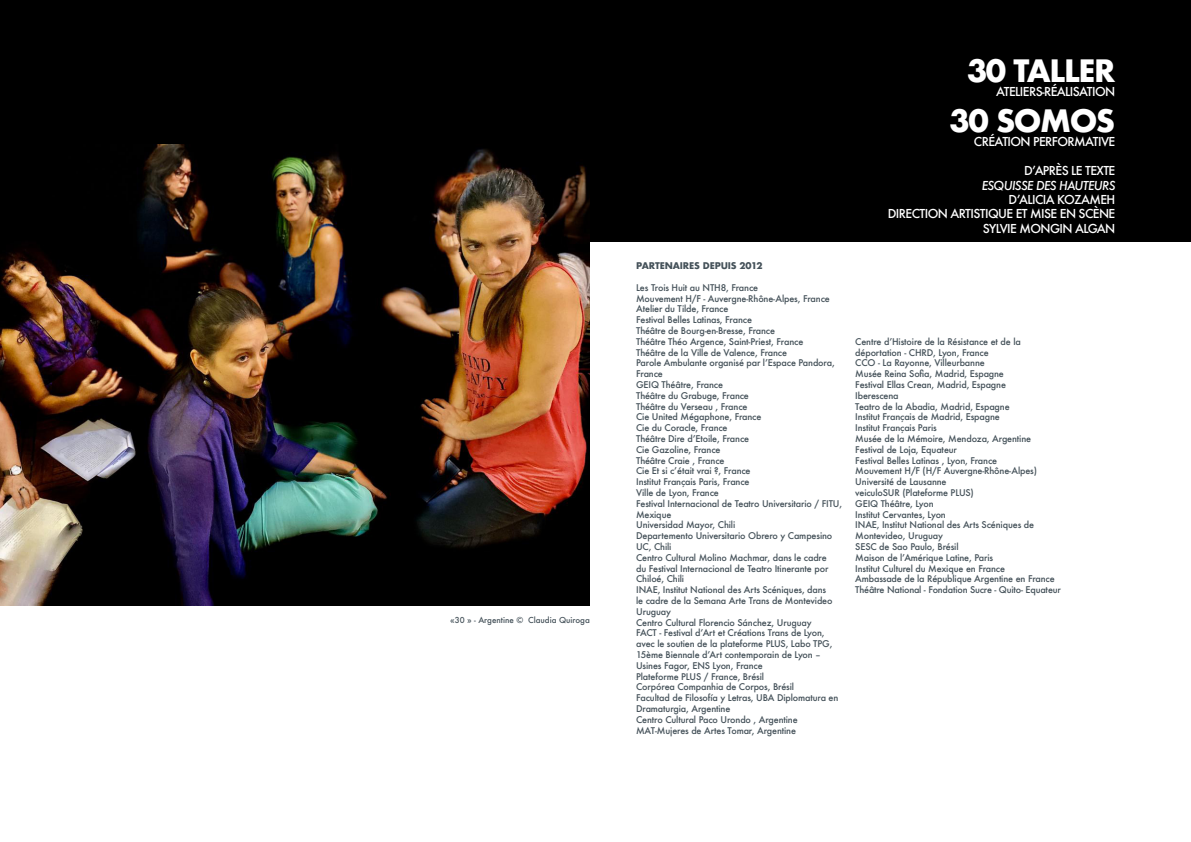
<style>
.page{position:relative;width:1191px;height:842px;background:#fff}
.page>*{position:absolute;margin:0;border:0;box-sizing:border-box;transform-origin:0 0}
.t1{font:700 30px "Futura";letter-spacing:-.05em;color:#fff}
.t2{font:500 12px "Futura";letter-spacing:-.05em;color:#fff}
.t3{font:italic 500 12px "Futura";letter-spacing:-.05em;color:#fff}
.t4{font:500 9px/10.8px "Futura";letter-spacing:-.015em;color:#445159}
.t5{font:700 9px "Futura";letter-spacing:-.015em;color:#445159}
.t6{font:500 8px "Futura";color:#445159}
</style>
<div class="page">
<div style="left:0;top:0;width:1191px;height:157px;background:#000"></div>
<div style="left:590px;top:0;width:601px;height:242px;background:#000"></div>
<img style="left:0;top:145px;width:590px;height:460px">
<p class="t6" style="left:450px;top:614px;width:141px">«30 » - Argentine © Claudia Quiroga</p>
<p class="t5" style="left:636px;top:259px;width:128px">PARTENAIRES DEPUIS 2012</p>
<p class="t4" style="left:636px;top:282px;width:123px">Les Trois Huit au NTH8, France</p>
<p class="t4" style="left:636px;top:293px;width:195px">Mouvement H/F - Auvergne-Rhône-Alpes, France</p>
<p class="t4" style="left:636px;top:304px;width:94px">Atelier du Tilde, France</p>
<p class="t4" style="left:636px;top:314px;width:117px">Festival Belles Latinas, France</p>
<p class="t4" style="left:636px;top:325px;width:140px">Théâtre de Bourg-en-Bresse, France</p>
<p class="t4" style="left:636px;top:336px;width:169px">Théâtre Théo Argence, Saint-Priest, France</p>
<p class="t4" style="left:636px;top:347px;width:152px">Théâtre de la Ville de Valence, France</p>
<p class="t4" style="left:636px;top:358px;width:200px">Parole Ambulante organisé par l’Espace Pandora,<br>France</p>
<p class="t4" style="left:636px;top:379px;width:88px">GEIQ Théâtre, France</p>
<p class="t4" style="left:636px;top:390px;width:114px">Théâtre du Grabuge, France</p>
<p class="t4" style="left:636px;top:401px;width:113px">Théâtre du Verseau , France</p>
<p class="t4" style="left:636px;top:412px;width:127px">Cie United Mégaphone, France</p>
<p class="t4" style="left:636px;top:422px;width:93px">Cie du Coracle, France</p>
<p class="t4" style="left:636px;top:433px;width:114px">Théâtre Dire d’Etoile, France</p>
<p class="t4" style="left:636px;top:444px;width:86px">Cie Gazoline, France</p>
<p class="t4" style="left:636px;top:455px;width:90px">Théâtre Craie , France</p>
<p class="t4" style="left:636px;top:466px;width:116px">Cie Et si c’était vrai ?, France</p>
<p class="t4" style="left:636px;top:476px;width:115px">Institut Français Paris, France</p>
<p class="t4" style="left:636px;top:487px;width:84px">Ville de Lyon, France</p>
<p class="t4" style="left:636px;top:498px;width:207px">Festival Internacional de Teatro Universitario / FITU,<br>Mexique</p>
<p class="t4" style="left:636px;top:520px;width:101px">Universidad Mayor, Chili</p>
<p class="t4" style="left:636px;top:530px;width:198px">Departemento Universitario Obrero y Campesino<br>UC, Chili</p>
<p class="t4" style="left:636px;top:552px;width:194px">Centro Cultural Molino Machmar, dans le cadre du Festival Internacional de Teatro Itinerante por<br>Chiloé, Chili</p>
<p class="t4" style="left:636px;top:584px;width:198px">INAE, Institut National des Arts Scéniques, dans le cadre de la Semana Arte Trans de Montevideo<br>Uruguay</p>
<p class="t4" style="left:636px;top:617px;width:177px">Centro Cultural Florencio Sánchez, Uruguay</p>
<p class="t4" style="left:636px;top:628px;width:198px">FACT - Festival d’Art et Créations Trans de Lyon, avec le soutien de la plateforme PLUS, Labo TPG, 15ème Biennale d’Art contemporain de Lyon – Usines Fagor, ENS Lyon, France</p>
<p class="t4" style="left:636px;top:671px;width:129px">Plateforme PLUS / France, Brésil</p>
<p class="t4" style="left:636px;top:682px;width:159px">Corpórea Companhia de Corpos, Brésil</p>
<p class="t4" style="left:636px;top:692px;width:204px">Facultad de Filosofía y Letras, UBA Diplomatura en<br>Dramaturgia, Argentine</p>
<p class="t4" style="left:636px;top:714px;width:163px">Centro Cultural Paco Urondo , Argentine</p>
<p class="t4" style="left:636px;top:725px;width:161px">MAT-Mujeres de Artes Tomar, Argentine</p>
<p class="t1" style="left:967px;top:49px;width:150px">30 TALLER</p>
<p class="t2" style="left:996px;top:83px;width:121px">ATELIERS-RÉALISATION</p>
<p class="t1" style="left:949px;top:99px;width:167px">30 SOMOS</p>
<p class="t2" style="left:974px;top:134px;width:143px">CRÉATION PERFORMATIVE</p>
<p class="t2" style="left:1024px;top:163px;width:93px">D’APRÈS LE TEXTE</p>
<p class="t3" style="left:981px;top:177px;width:135px">ESQUISSE DES HAUTEURS</p>
<p class="t2" style="left:1008px;top:191px;width:108px">D’ALICIA KOZAMEH</p>
<p class="t2" style="left:888px;top:206px;width:229px">DIRECTION ARTISTIQUE ET MISE EN SCÈNE</p>
<p class="t2" style="left:982px;top:220px;width:134px">SYLVIE MONGIN ALGAN</p>
<p class="t4" style="left:855px;top:336px;width:167px">Centre d’Histoire de la Résistance et de la déportation - CHRD, Lyon, France</p>
<p class="t4" style="left:855px;top:357px;width:131px">CCO - La Rayonne, Villeurbanne</p>
<p class="t4" style="left:855px;top:368px;width:150px">Musée Reina Sofia, Madrid, Espagne</p>
<p class="t4" style="left:855px;top:379px;width:152px">Festival Ellas Crean, Madrid, Espagne</p>
<p class="t4" style="left:855px;top:390px;width:45px">Iberescena</p>
<p class="t4" style="left:855px;top:401px;width:156px">Teatro de la Abadia, Madrid, Espagne</p>
<p class="t4" style="left:855px;top:411px;width:146px">Institut Français de Madrid, Espagne</p>
<p class="t4" style="left:855px;top:422px;width:83px">Institut Français Paris</p>
<p class="t4" style="left:855px;top:433px;width:177px">Musée de la Mémoire, Mendoza, Argentine</p>
<p class="t4" style="left:855px;top:444px;width:103px">Festival de Loja, Equateur</p>
<p class="t4" style="left:855px;top:455px;width:143px">Festival Belles Latinas , Lyon, France</p>
<p class="t4" style="left:855px;top:465px;width:183px">Mouvement H/F (H/F Auvergne-Rhône-Alpes)</p>
<p class="t4" style="left:855px;top:476px;width:93px">Université de Lausanne</p>
<p class="t4" style="left:855px;top:487px;width:120px">veiculoSUR (Plateforme PLUS)</p>
<p class="t4" style="left:855px;top:498px;width:80px">GEIQ Théâtre, Lyon</p>
<p class="t4" style="left:855px;top:509px;width:92px">Institut Cervantes, Lyon</p>
<p class="t4" style="left:855px;top:519px;width:180px">INAE, Institut National des Arts Scéniques de<br>Montevideo, Uruguay</p>
<p class="t4" style="left:855px;top:541px;width:105px">SESC de Sao Paulo, Brésil</p>
<p class="t4" style="left:855px;top:552px;width:139px">Maison de l’Amérique Latine, Paris</p>
<p class="t4" style="left:855px;top:563px;width:151px">Institut Culturel du Mexique en France</p>
<p class="t4" style="left:855px;top:573px;width:201px">Ambassade de la République Argentine en France</p>
<p class="t4" style="left:855px;top:584px;width:207px">Théâtre National - Fondation Sucre - Quito- Equateur</p>
</div>
